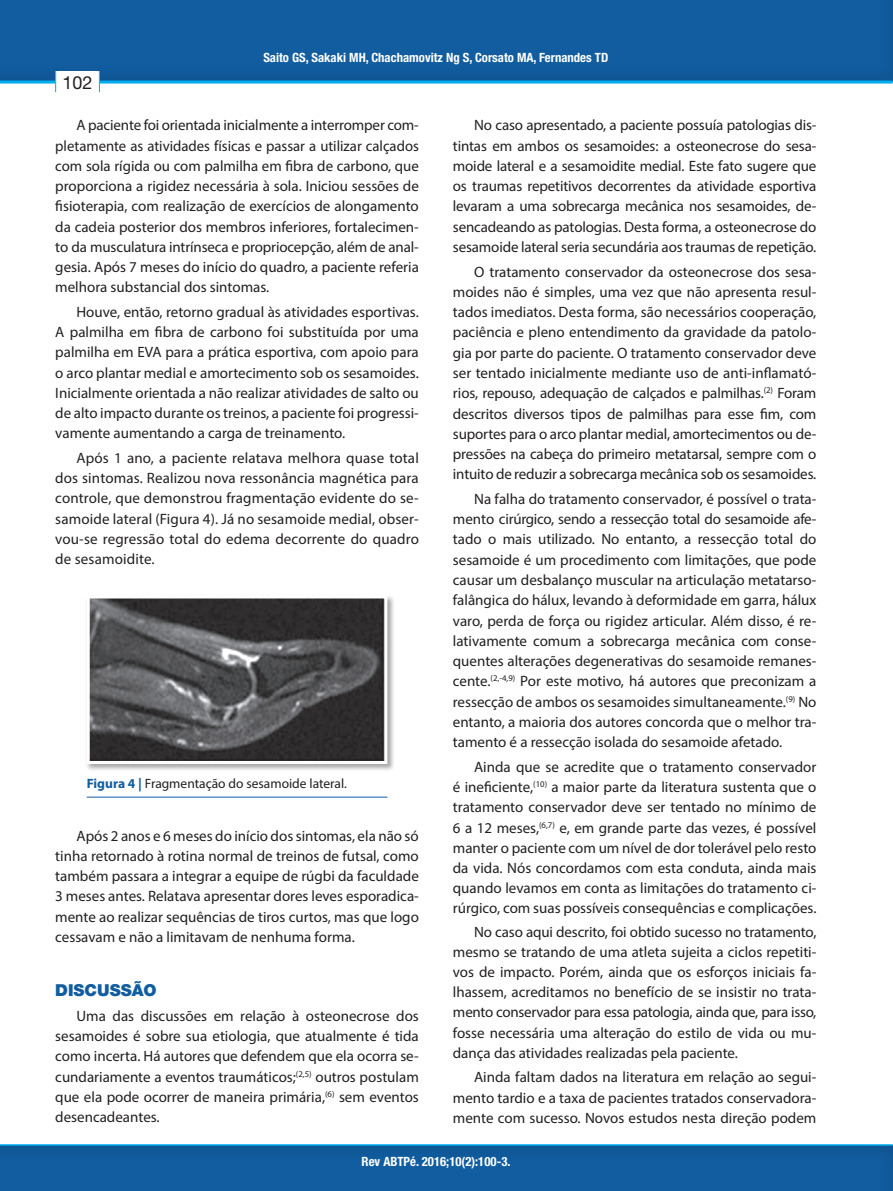
<style>
.page{position:relative;width:893px;height:1191px;background:#fff}
.page>*{position:absolute;margin:0;border:0;box-sizing:border-box;transform-origin:0 0}
.t1{font:18px "Helvetica Neue";color:#231f20}
.t2{font:900 16.5px "Helvetica Neue";color:#115da0}
.t3{font:15px/20.2px "Myriad Pro";color:#231f20;text-align:justify}
.t4{font:13.5px "Myriad Pro";color:#231f20}
.t5{font:700 condensed 12.75px "Helvetica Neue";color:#fff}
.s1{font-weight:700;color:#115da0}
</style>
<div class="page">
<div style="left:0;top:0;width:893px;height:84px;background:#115da0"></div>
<hr style="left:0;top:81px;width:893px;height:3px;background:#00aeef">
<div style="left:55px;top:71px;width:45px;height:21px;background:#fff"></div>
<svg style="left:55px;top:71px;width:1px;height:21px"></svg>
<svg style="left:99px;top:71px;width:1px;height:21px"></svg>
<div style="left:0;top:1143px;width:893px;height:48px;background:#115da0"></div>
<hr style="left:0;top:1144px;width:893px;height:1px;background:#00aeef">
<div style="left:85px;top:594px;width:310px;height:177px;background:#231f20;opacity:.4"></div>
<img style="left:91px;top:599px;width:292px;height:161px">
<div style="left:87px;top:595px;width:300px;height:169px;border:3px solid #fff"></div>
<hr style="left:87px;top:796px;width:300px;height:1px;background:#115da0">
<p class="t1" style="left:63px;top:72px;width:32px">102</p>
<p class="t5" style="left:263px;top:50px;width:346px">Saito GS, Sakaki MH, Chachamovitz Ng S, Corsato MA, Fernandes TD</p>
<p class="t3" style="left:55px;top:115px;width:365px;text-indent:21px">A paciente foi orientada inicialmente a interromper com&shy;pletamente as atividades físicas e passar a utilizar calçados com sola rígida ou com palmilha em fibra de carbono, que proporciona a rigidez necessária à sola. Iniciou sessões de fisioterapia, com realização de exercícios de alongamento da cadeia posterior dos membros inferiores, fortalecimen&shy;to da musculatura intrínseca e propriocepção, além de anal&shy;gesia. Após 7 meses do início do quadro, a paciente referia melhora substancial dos sintomas.</p>
<p class="t3" style="left:55px;top:301px;width:365px;text-indent:21px">Houve, então, retorno gradual às atividades esportivas.<br>A palmilha em fibra de carbono foi substituída por uma palmilha em EVA para a prática esportiva, com apoio para o arco plantar medial e amortecimento sob os sesamoides.<br>Inicialmente orientada a não realizar atividades de salto ou de alto impacto durante os treinos, a paciente foi progressi&shy;vamente aumentando a carga de treinamento.</p>
<p class="t3" style="left:55px;top:447px;width:365px;text-indent:21px">Após 1 ano, a paciente relatava melhora quase total dos sintomas. Realizou nova ressonância magnética para controle, que demonstrou fragmentação evidente do se&shy;samoide lateral (Figura 4). Já no sesamoide medial, obser&shy;vou-se regressão total do edema decorrente do quadro de sesamoidite.</p>
<p class="t4" style="left:87px;top:775px;width:262px"><span class="s1">Figura 4 |</span> Fragmentação do sesamoide lateral.</p>
<p class="t3" style="left:55px;top:825px;width:365px;text-indent:21px">Após 2 anos e 6 meses do início dos sintomas, ela não só tinha retornado à rotina normal de treinos de futsal, como também passara a integrar a equipe de rúgbi da faculdade 3 meses antes. Relatava apresentar dores leves esporadica&shy;mente ao realizar sequências de tiros curtos, mas que logo cessavam e não a limitavam de nenhuma forma.</p>
<p class="t2" style="left:55px;top:980px;width:103px">DISCUSSÃO</p>
<p class="t3" style="left:55px;top:1005px;width:365px;text-indent:21px">Uma das discussões em relação à osteonecrose dos sesamoides é sobre sua etiologia, que atualmente é tida como incerta. Há autores que defendem que ela ocorra se&shy;cundariamente a eventos traumáticos;<sup>(2,5)</sup> outros postulam que ela pode ocorrer de maneira primária,<sup>(6)</sup> sem eventos desencadeantes.</p>
<p class="t3" style="left:453px;top:115px;width:365px;text-indent:21px">No caso apresentado, a paciente possuía patologias dis&shy;tintas em ambos os sesamoides: a osteonecrose do sesa&shy;moide lateral e a sesamoidite medial. Este fato sugere que os traumas repetitivos decorrentes da atividade esportiva levaram a uma sobrecarga mecânica nos sesamoides, de&shy;sencadeando as patologias. Desta forma, a osteonecrose do sesamoide lateral seria secundária aos traumas de repetição.</p>
<p class="t3" style="left:453px;top:261px;width:365px;text-indent:21px">O tratamento conservador da osteonecrose dos sesa&shy;moides não é simples, uma vez que não apresenta resul&shy;tados imediatos. Desta forma, são necessários cooperação, paciência e pleno entendimento da gravidade da patolo&shy;gia por parte do paciente. O tratamento conservador deve ser tentado inicialmente mediante uso de anti-inflamató&shy;rios, repouso, adequação de calçados e palmilhas.<sup>(2)</sup> Foram descritos diversos tipos de palmilhas para esse fim, com suportes para o arco plantar medial, amortecimentos ou de&shy;pressões na cabeça do primeiro metatarsal, sempre com o intuito de reduzir a sobrecarga mecânica sob os sesamoides.</p>
<p class="t3" style="left:453px;top:488px;width:365px;text-indent:21px">Na falha do tratamento conservador, é possível o trata&shy;mento cirúrgico, sendo a ressecção total do sesamoide afe&shy;tado o mais utilizado. No entanto, a ressecção total do sesamoide é um procedimento com limitações, que pode causar um desbalanço muscular na articulação metatarso&shy;falângica do hálux, levando à deformidade em garra, hálux varo, perda de força ou rigidez articular. Além disso, é re&shy;lativamente comum a sobrecarga mecânica com conse&shy;quentes alterações degenerativas do sesamoide remanes&shy;cente.<sup>(2,-4,9)</sup> Por este motivo, há autores que preconizam a ressecção de ambos os sesamoides simultaneamente.<sup>(9)</sup> No entanto, a maioria dos autores concorda que o melhor tra&shy;tamento é a ressecção isolada do sesamoide afetado.</p>
<p class="t3" style="left:453px;top:756px;width:365px;text-indent:21px">Ainda que se acredite que o tratamento conservador é ineficiente,<sup>(10)</sup> a maior parte da literatura sustenta que o tratamento conservador deve ser tentado no mínimo de 6 a 12 meses,<sup>(6,7)</sup> e, em grande parte das vezes, é possível manter o paciente com um nível de dor tolerável pelo resto da vida. Nós concordamos com esta conduta, ainda mais quando levamos em conta as limitações do tratamento ci&shy;rúrgico, com suas possíveis consequências e complicações.</p>
<p class="t3" style="left:453px;top:921px;width:365px;text-indent:21px">No caso aqui descrito, foi obtido sucesso no tratamento, mesmo se tratando de uma atleta sujeita a ciclos repetiti&shy;vos de impacto. Porém, ainda que os esforços iniciais fa&shy;lhassem, acreditamos no benefício de se insistir no trata&shy;mento conservador para essa patologia, ainda que, para isso, fosse necessária uma alteração do estilo de vida ou mu&shy;dança das atividades realizadas pela paciente.</p>
<p class="t3" style="left:453px;top:1067px;width:365px;text-indent:21px">Ainda faltam dados na literatura em relação ao segui&shy;mento tardio e a taxa de pacientes tratados conservadora&shy;mente com sucesso. Novos estudos nesta direção podem</p>
<p class="t5" style="left:362px;top:1153px;width:150px">Rev ABTPé. 2016;10(2):100-3.</p>
</div>
